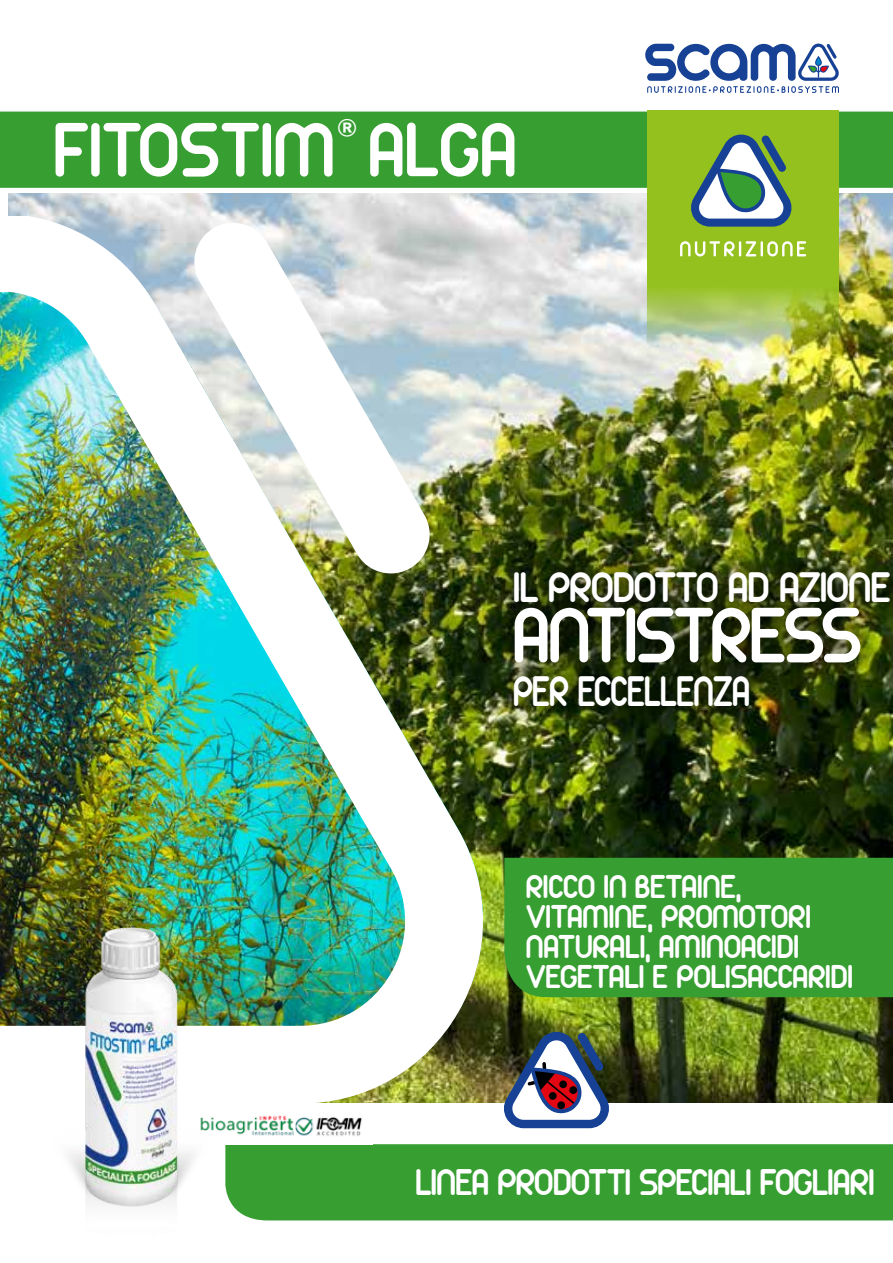
<style>
.page{position:relative;width:893px;height:1263px;background:#fff}
.page>*{position:absolute;margin:0;border:0;box-sizing:border-box;transform-origin:0 0}
.t1{font:300 85.5px "z Arista";letter-spacing:-.015em;color:#fff}
.t2{font:300 84px "z Arista";letter-spacing:.02em;color:#fff}
.t3{font:300 46.5px "z Arista";letter-spacing:-.005em;color:#fff}
.t4{font:300 46.5px "z Arista";letter-spacing:-.005em;color:#fff;scale:.89 1}
.t5{font:300 40.5px "z Arista";color:#fff}
.t6{font:300 36px/30px "z Arista";letter-spacing:.01em;color:#fff}
.t7{font:200 condensed 28.5px "Avenir Next LT Pro";color:#fff}
</style>
<div class="page">
<img style="left:9px;top:193px;width:884px;height:909px">
<div style="left:264px;top:1144px;width:629px;height:76px;background:#379e31"></div>
<div style="left:504px;top:858px;width:389px;height:139px;background:#379e31"></div>
<svg style="left:645px;top:44px;width:194px;height:49px"></svg>
<img style="left:491px;top:545px;width:402px;height:188px">
<div style="left:0;top:112px;width:893px;height:76px;background:#379e31"></div>
<svg style="left:647px;top:111px;width:192px;height:250px;background:#a2c43f"></svg>
<svg style="left:680px;top:241px;width:126px;height:15px"></svg>
<svg style="left:690px;top:135px;width:102px;height:92px"></svg>
<img style="left:504px;top:1032px;width:105px;height:96px">
<img style="left:264px;top:1115px;width:99px;height:21px">
<img style="left:0;top:217px;width:491px;height:886px">
<svg style="left:189px;top:217px;width:246px;height:356px"></svg>
<img style="left:9px;top:916px;width:255px;height:305px">
<h2 class="t2" style="left:54px;top:105px;width:463px">FITOSTIM<sup>®</sup> ALGA</h2>
<h2 class="t2" style="left:79px;top:105px;width:313px">FLOWBRIX</h2>
<p class="t7" style="left:393px;top:118px;width:15px">®</p>
<p class="t3" style="left:513px;top:563px;width:379px">IL PRODOTTO AD AZIONE</p>
<h1 class="t1" style="left:513px;top:590px;width:350px">ANTISTRESS</h1>
<p class="t4" style="left:513px;top:666px;width:267px">PER ECCELLENZA</p>
<p class="t6" style="left:526px;top:871px;width:328px">RICCO IN BETAINE,<br>VITAMINE, PROMOTORI<br>NATURALI, AMINOACIDI<br>VEGETALI E POLISACCARIDI</p>
<p class="t5" style="left:416px;top:1161px;width:460px">LINEA PRODOTTI SPECIALI FOGLIARI</p>
</div>
